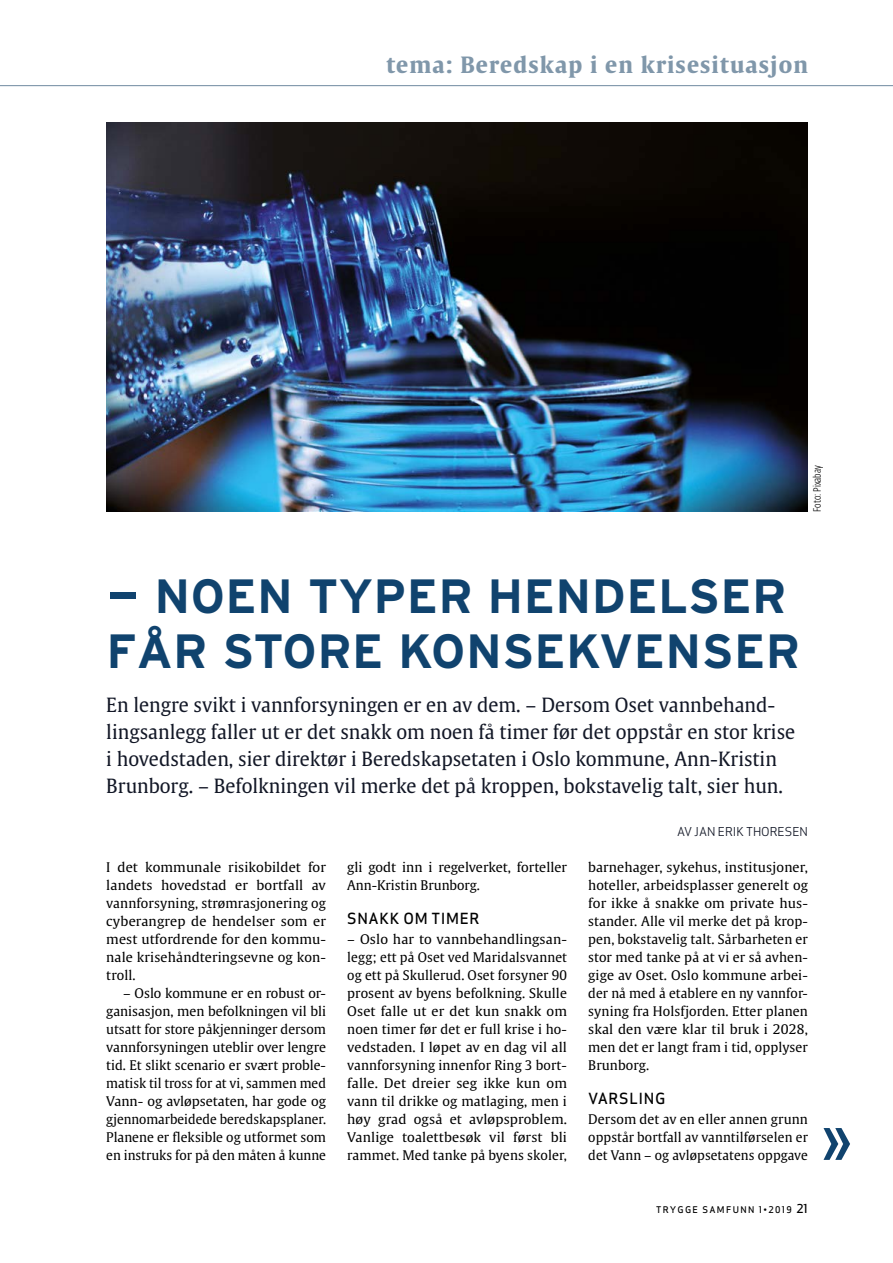
<style>
.page{position:relative;width:893px;height:1263px;background:#fff}
.page>*{position:absolute;margin:0;border:0;box-sizing:border-box;transform-origin:0 0}
.t1{font:77.7px "Gulliver";color:#10436e}
.t2{font:700 48px/55.5px "Interstate";letter-spacing:.01em;color:#10436e;scale:1.5 1}
.t3{font:700 22.35px "Gulliver";letter-spacing:.05em;color:#8097aa}
.t4{font:19.5px/27px "Gulliver";color:#121726}
.t5{font:15px "Apex Sans Medium T";letter-spacing:.04em;color:#000}
.t6{font:13.2px/18px "Gulliver";letter-spacing:.01em;color:#000;text-align:justify}
.t7{font:12px "Apex Sans Book T";color:#121726}
.t8{font:300 10.5px "Fedra Sans Cond Alt Std";color:#000}
.t9{font:9px "Apex Sans Medium C";letter-spacing:.15em;color:#000}
.s1{font-size:12px}
</style>
<div class="page">
<hr style="left:0;top:85px;width:893px;height:1px;background:#8097aa">
<img style="left:106px;top:123px;width:702px;height:389px">
<h3 class="t3" style="left:386px;top:51px;width:423px">tema: Beredskap i en krisesituasjon</h3>
<p class="t8" style="left:811px;top:512px;width:47px;rotate:-90deg">Foto: Pixabay</p>
<h2 class="t2" style="left:106px;top:568px;width:464px">– NOEN TYPER HENDELSER<br>FÅR STORE KONSEKVENSER</h2>
<p class="t4" style="left:106px;top:692px;width:690px">En lengre svikt i vannforsyningen er en av dem. – Dersom Oset vannbehand&shy;lingsanlegg faller ut er det snakk om noen få timer før det oppstår en stor krise i hovedstaden, sier direktør i Beredskapsetaten i Oslo kommune, Ann-Kristin Brunborg. – Befolkningen vil merke det på kroppen, bokstavelig talt, sier hun.</p>
<p class="t6" style="left:106px;top:858px;width:221px">I det kommunale risikobildet for landets hovedstad er bortfall av vannforsyning, strømrasjonering og cyberangrep de hendelser som er mest utfordrende for den kommu&shy;nale krisehåndteringsevne og kon&shy;troll.</p>
<p class="t6" style="left:106px;top:984px;width:221px;text-indent:17px">– Oslo kommune er en robust or&shy;ganisasjon, men befolkningen vil bli utsatt for store påkjenninger dersom vannforsyningen uteblir over lengre tid. Et slikt scenario er svært proble&shy;matisk til tross for at vi, sammen med Vann- og avløpsetaten, har gode og gjennomarbeidede beredskapsplaner.<br>Planene er fleksible og utformet som en instruks for på den måten å kunne</p>
<p class="t6" style="left:347px;top:858px;width:221px">gli godt inn i regelverket, forteller<br>Ann-Kristin Brunborg.</p>
<p class="t5" style="left:347px;top:909px;width:134px">SNAKK OM TIMER</p>
<p class="t6" style="left:347px;top:930px;width:221px">– Oslo har to vannbehandlingsan&shy;legg; ett på Oset ved Maridalsvannet og ett på Skullerud. Oset forsyner 90 prosent av byens befolkning. Skulle Oset falle ut er det kun snakk om noen timer før det er full krise i ho&shy;vedstaden. I løpet av en dag vil all vannforsyning innenfor Ring 3 bort&shy;falle. Det dreier seg ikke kun om vann til drikke og matlaging, men i høy grad også et avløpsproblem.<br>Vanlige toalettbesøk vil først bli rammet. Med tanke på byens skoler,</p>
<p class="t7" style="left:677px;top:824px;width:132px">AV JAN ERIK THORESEN</p>
<p class="t6" style="left:588px;top:858px;width:221px">barnehager, sykehus, institusjoner, hoteller, arbeidsplasser generelt og for ikke å snakke om private hus&shy;stander. Alle vil merke det på krop&shy;pen, bokstavelig talt. Sårbarheten er stor med tanke på at vi er så avhen&shy;gige av Oset. Oslo kommune arbei&shy;der nå med å etablere en ny vannfor&shy;syning fra Holsfjorden. Etter planen skal den være klar til bruk i 2028, men det er langt fram i tid, opplyser Brunborg.</p>
<p class="t5" style="left:588px;top:1089px;width:79px">VARSLING</p>
<p class="t6" style="left:588px;top:1110px;width:221px">Dersom det av en eller annen grunn oppstår bortfall av vanntilførselen er det Vann – og avløpsetatens oppgave</p>
<h1 class="t1" style="left:819px;top:1089px;width:35px">»</h1>
<p class="t9" style="left:656px;top:1204px;width:153px">TRYGGE SAMFUNN 1•2019 <span class="s1">21</span></p>
</div>
